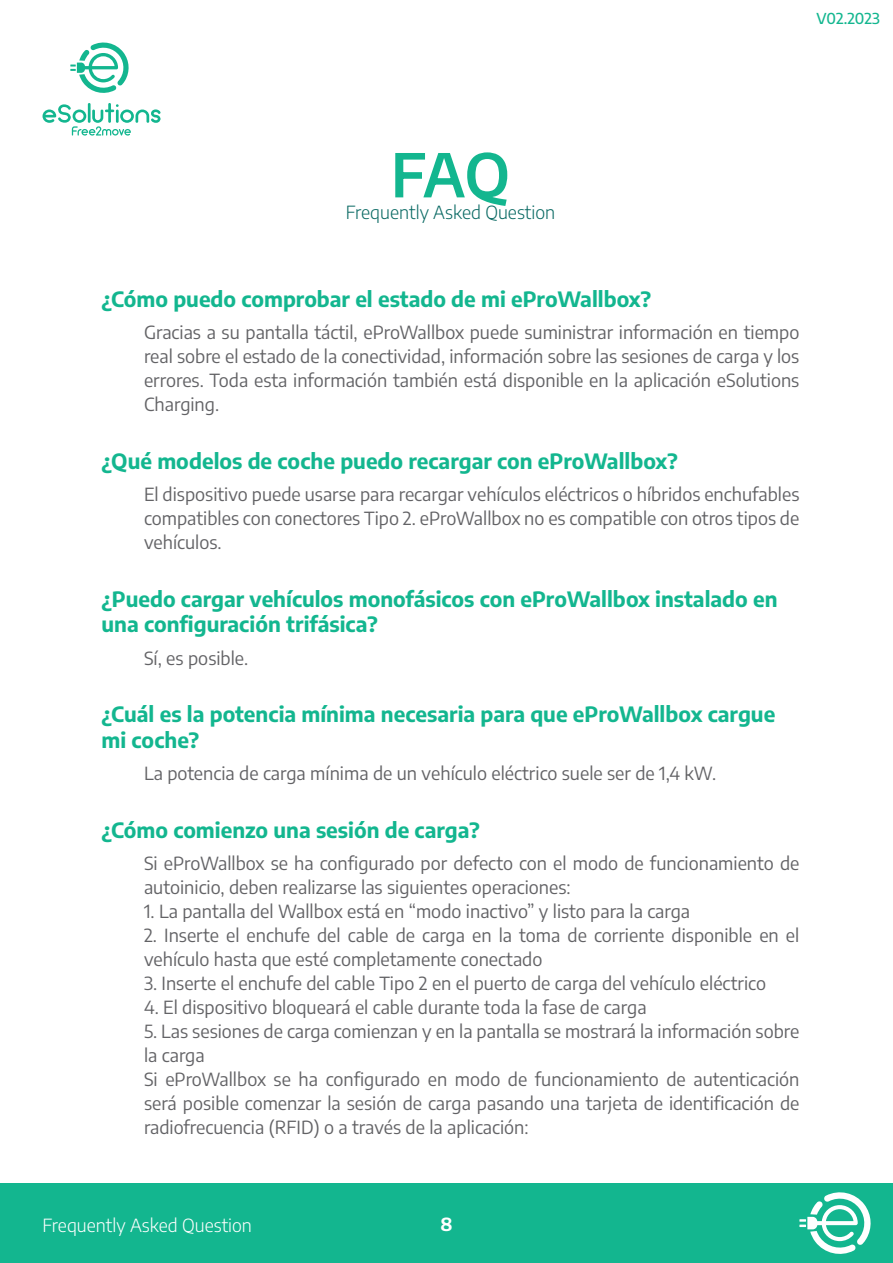
<style>
.page{position:relative;width:893px;height:1263px;background:#fff}
.page>*{position:absolute;margin:0;border:0;box-sizing:border-box;transform-origin:0 0}
.t1{font:600 60px "Encode Sans";color:#13b68f}
.t2{font:700 21px/25.2px "Encode Sans";color:#13b68f}
.t3{font:18px/24px "Encode Sans";color:#636366}
.t4{font:300 18px "Encode Sans";color:#096963}
.t5{font:300 18px "Encode Sans";color:#fff}
.t6{font:700 18px "Encode Sans";color:#fff}
.t7{font:500 15px "Encode Sans";color:#13b68f}
</style>
<div class="page">
<div style="left:0;top:1183px;width:893px;height:80px;background:#13b68f"></div>
<svg style="left:70px;top:42px;width:59px;height:51px"></svg>
<svg style="left:43px;top:103px;width:118px;height:33px"></svg>
<svg style="left:799px;top:1192px;width:72px;height:62px"></svg>
<p class="t7" style="left:816px;top:8px;width:65px">V02.2023</p>
<h1 class="t1" style="left:391px;top:134px;width:121px">FAQ</h1>
<p class="t4" style="left:346px;top:200px;width:211px">Frequently Asked Question</p>
<p class="t2" style="left:102px;top:285px;width:551px">¿Cómo puedo comprobar el estado de mi eProWallbox?</p>
<p class="t3" style="left:144px;top:320px;width:657px;text-align:justify">Gracias a su pantalla táctil, eProWallbox puede suministrar información en tiempo real sobre el estado de la conectividad, información sobre las sesiones de carga y los errores. Toda esta información también está disponible en la aplicación eSolutions Charging.</p>
<p class="t2" style="left:102px;top:447px;width:578px">¿Qué modelos de coche puedo recargar con eProWallbox?</p>
<p class="t3" style="left:144px;top:482px;width:657px;text-align:justify">El dispositivo puede usarse para recargar vehículos eléctricos o híbridos enchufables compatibles con conectores Tipo 2. eProWallbox no es compatible con otros tipos de vehículos.</p>
<p class="t2" style="left:102px;top:586px;width:677px">¿Puedo cargar vehículos monofásicos con eProWallbox instalado en una configuración trifásica?</p>
<p class="t3" style="left:144px;top:645px;width:106px">Sí, es posible.</p>
<p class="t2" style="left:102px;top:701px;width:675px">¿Cuál es la potencia mínima necesaria para que eProWallbox cargue mi coche?</p>
<p class="t3" style="left:144px;top:761px;width:574px">La potencia de carga mínima de un vehículo eléctrico suele ser de 1,4 kW.</p>
<p class="t2" style="left:102px;top:816px;width:380px">¿Cómo comienzo una sesión de carga?</p>
<p class="t3" style="left:144px;top:851px;width:657px">Si eProWallbox se ha configurado por defecto con el modo de funcionamiento de autoinicio, deben realizarse las siguientes operaciones:</p>
<p class="t3" style="left:144px;top:899px;width:548px">1. La pantalla del Wallbox está en “modo inactivo” y listo para la carga</p>
<p class="t3" style="left:144px;top:923px;width:657px">2. Inserte el enchufe del cable de carga en la toma de corriente disponible en el vehículo hasta que esté completamente conectado</p>
<p class="t3" style="left:144px;top:971px;width:623px">3. Inserte el enchufe del cable Tipo 2 en el puerto de carga del vehículo eléctrico</p>
<p class="t3" style="left:144px;top:995px;width:504px">4. El dispositivo bloqueará el cable durante toda la fase de carga</p>
<p class="t3" style="left:144px;top:1019px;width:657px">5. Las sesiones de carga comienzan y en la pantalla se mostrará la información sobre la carga<br>Si eProWallbox se ha configurado en modo de funcionamiento de autenticación será posible comenzar la sesión de carga pasando una tarjeta de identificación de radiofrecuencia (RFID) o a través de la aplicación:</p>
<p class="t5" style="left:43px;top:1213px;width:211px">Frequently Asked Question</p>
<p class="t6" style="left:440px;top:1212px;width:14px">8</p>
</div>
